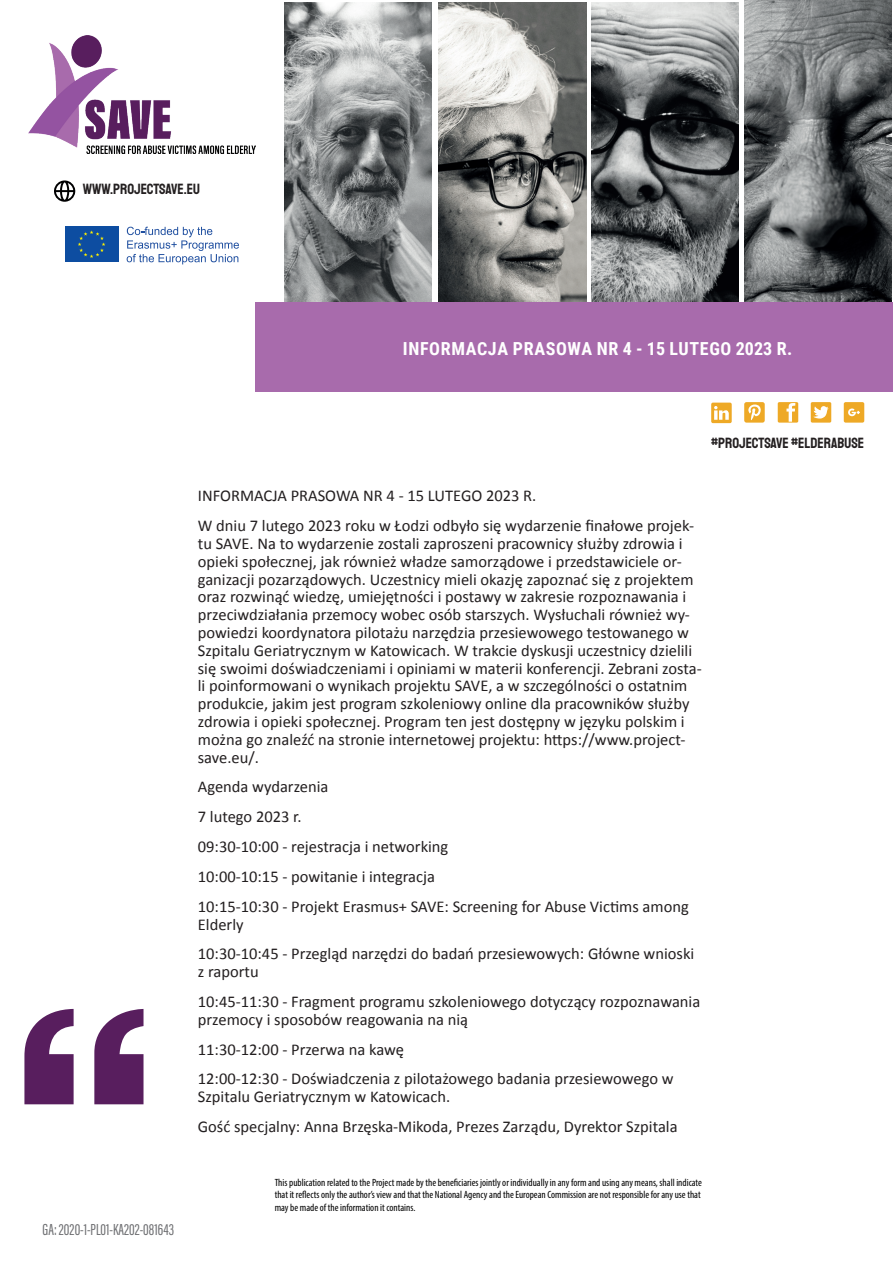
<style>
.page{position:relative;width:893px;height:1263px;background:#fff}
.page>*{position:absolute;margin:0;border:0;box-sizing:border-box;transform-origin:0 0}
.t1{font:700 18px "Roboto Condensed";letter-spacing:.035em;color:#fff}
.t2{font:16.5px/17.9px "Calibri";color:#231f20}
.t3{font:16.5px "Acumin Variable Concept";letter-spacing:.005em;color:#6c6d70}
.t4{font:15px "Staatliches";color:#231f20}
.t5{font:condensed 10.5px/12.6px "Myriad Pro";color:#000001}
</style>
<div class="page">
<svg style="left:54px;top:180px;width:21px;height:22px"></svg>
<div style="left:65px;top:226px;width:53px;height:36px;background:#0d4da1"></div>
<svg style="left:78px;top:230px;width:27px;height:28px"></svg>
<svg style="left:127px;top:227px;width:112px;height:37px"></svg>
<svg style="left:711px;top:403px;width:21px;height:20px"></svg>
<svg style="left:744px;top:402px;width:21px;height:21px"></svg>
<svg style="left:778px;top:402px;width:20px;height:21px"></svg>
<svg style="left:811px;top:402px;width:20px;height:21px"></svg>
<svg style="left:844px;top:402px;width:20px;height:21px"></svg>
<svg style="left:24px;top:1009px;width:120px;height:95px"></svg>
<img style="left:284px;top:2px;width:147px;height:300px">
<img style="left:439px;top:2px;width:147px;height:300px">
<img style="left:592px;top:2px;width:147px;height:300px">
<img style="left:744px;top:1px;width:147px;height:301px">
<div style="left:255px;top:302px;width:638px;height:89px;background:#a86bac"></div>
<img style="left:29px;top:36px;width:226px;height:118px">
<p class="t4" style="left:83px;top:178px;width:119px">WWW.PROJECTSAVE.EU</p>
<p class="t1" style="left:403px;top:336px;width:391px">INFORMACJA PRASOWA NR 4 - 15 LUTEGO 2023 R.</p>
<p class="t4" style="left:711px;top:433px;width:154px">#PROJECTSAVE #ELDERABUSE</p>
<p class="t2" style="left:198px;top:481px;width:498px;line-height:29.8px">INFORMACJA PRASOWA NR 4 - 15 LUTEGO 2023 R.<br>W dniu 7 lutego 2023 roku w Łodzi odbyło się wydarzenie finałowe projek-</p>
<p class="t2" style="left:198px;top:535px;width:505px">tu SAVE. Na to wydarzenie zostali zaproszeni pracownicy służby zdrowia i opieki społecznej, jak również władze samorządowe i przedstawiciele or&shy;ganizacji pozarządowych. Uczestnicy mieli okazję zapoznać się z projektem oraz rozwinąć wiedzę, umiejętności i postawy w zakresie rozpoznawania i przeciwdziałania przemocy wobec osób starszych. Wysłuchali również wy&shy;powiedzi koordynatora pilotażu narzędzia przesiewowego testowanego w Szpitalu Geriatrycznym w Katowicach. W trakcie dyskusji uczestnicy dzielili się swoimi doświadczeniami i opiniami w materii konferencji. Zebrani zosta&shy;li poinformowani o wynikach projektu SAVE, a w szczególności o ostatnim produkcie, jakim jest program szkoleniowy online dla pracowników służby zdrowia i opieki społecznej. Program ten jest dostępny w języku polskim i można go znaleźć na stronie internetowej projektu: https://www.project&shy;save.eu/.</p>
<p class="t2" style="left:198px;top:772px;width:492px;line-height:29.8px">Agenda wydarzenia<br>7 lutego 2023 r.<br>09:30-10:00 - rejestracja i networking<br>10:00-10:15 - powitanie i integracja<br>10:15-10:30 - Projekt Erasmus+ SAVE: Screening for Abuse Victims among</p>
<p class="t2" style="left:198px;top:909px;width:498px;line-height:29.8px">Elderly<br>10:30-10:45 - Przegląd narzędzi do badań przesiewowych: Główne wnioski</p>
<p class="t2" style="left:198px;top:957px;width:504px;line-height:29.8px">z raportu<br>10:45-11:30 - Fragment programu szkoleniowego dotyczący rozpoznawania</p>
<p class="t2" style="left:198px;top:1004px;width:477px;line-height:29.8px">przemocy i sposobów reagowania na nią<br>11:30-12:00 - Przerwa na kawę<br>12:00-12:30 - Doświadczenia z pilotażowego badania przesiewowego w</p>
<p class="t2" style="left:198px;top:1082px;width:481px;line-height:29.8px">Szpitalu Geriatrycznym w Katowicach.<br>Gość specjalny: Anna Brzęska-Mikoda, Prezes Zarządu, Dyrektor Szpitala</p>
<p class="t3" style="left:43px;top:1217px;width:133px">GA: 2020-1-PL01-KA202-081643</p>
<p class="t5" style="left:275px;top:1175px;width:429px">This publication related to the Project made by the beneficiaries jointly or individually in any form and using any means, shall indicate that it reflects only the author’s view and that the National Agency and the European Commission are not responsible for any use that may be made of the information it contains.</p>
</div>
